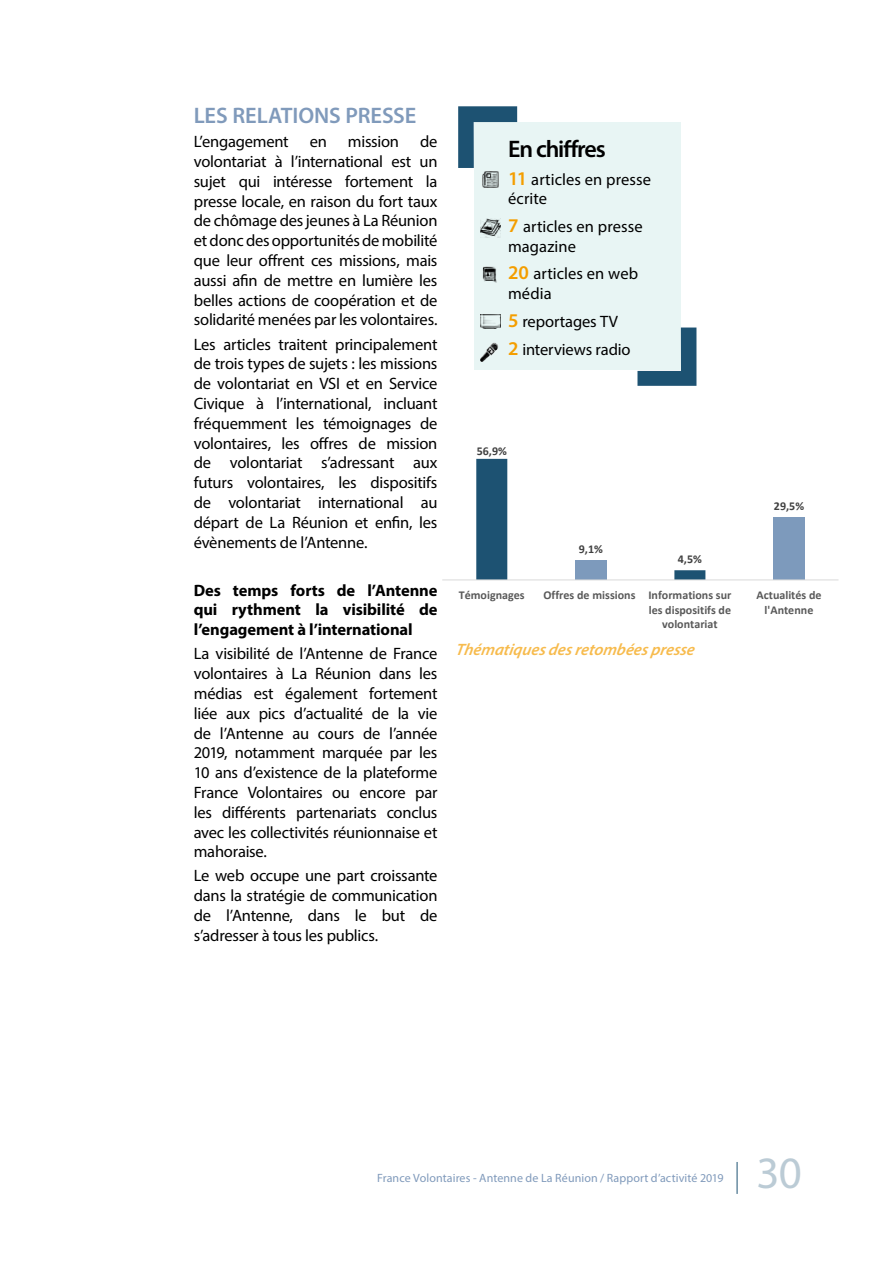
<style>
.page{position:relative;width:893px;height:1263px;background:#fff}
.page>*{position:absolute;margin:0;border:0;box-sizing:border-box;transform-origin:0 0}
.t1{font:45px "Myriad Pro";color:#bbcbd5}
.t2{font:600 24px "Myriad Pro";letter-spacing:-.045em;color:#000}
.t3{font:600 22.5px "Myriad Pro";letter-spacing:-.005em;color:#809abb}
.t4{font:16.5px/19.8px "Myriad Pro";letter-spacing:-.01em;color:#000;text-align:justify}
.t5{font:700 16.5px/19.8px "Myriad Pro";letter-spacing:-.01em;color:#000;text-align:justify}
.t6{font:italic 600 16.5px "Myriad Pro";color:#f7bb4d}
.t7{font:700 12px/14.7px "Calibri";color:#595959;text-align:center}
.t8{font:12px "Myriad Pro";letter-spacing:.01em;color:#809abb}
.t9{font:700 12px "Calibri";color:#404040}
.s1{font-weight:600;font-size:19.5px;color:#f49e00}
</style>
<div class="page">
<hr style="left:737px;top:1162px;width:1px;height:32px;background:#1d5272">
<div style="left:773px;top:517px;width:31px;height:63px;background:#7d9abc"></div>
<svg style="left:476px;top:459px;width:229px;height:121px"></svg>
<hr style="left:442px;top:580px;width:396px;height:1px;background:#d9d9d9">
<div style="left:474px;top:123px;width:206px;height:247px;background:#e8f5f4"></div>
<img style="left:482px;top:171px;width:17px;height:17px">
<img style="left:480px;top:218px;width:21px;height:19px">
<img style="left:482px;top:266px;width:15px;height:17px">
<img style="left:480px;top:314px;width:20px;height:14px">
<img style="left:480px;top:342px;width:18px;height:20px">
<svg style="left:458px;top:106px;width:59px;height:62px"></svg>
<svg style="left:637px;top:327px;width:59px;height:59px"></svg>
<h3 class="t3" style="left:194px;top:101px;width:224px">LES RELATIONS PRESSE</h3>
<p class="t4" style="left:194px;top:132px;width:96px">L’engagement</p>
<p class="t4" style="left:310px;top:132px;width:19px">en</p>
<p class="t4" style="left:348px;top:132px;width:53px">mission</p>
<p class="t4" style="left:194px;top:132px;width:245px;text-indent:226px">de volontariat à l’international est un sujet qui intéresse fortement la presse locale, en raison du fort taux de chômage des jeunes à La Réunion et donc des opportunités de mobilité que leur offrent ces missions, mais aussi afin de mettre en lumière les belles actions de coopération et de solidarité menées par les volontaires.</p>
<p class="t4" style="left:194px;top:334px;width:245px">Les articles traitent principalement de trois types de sujets : les missions de volontariat en VSI et en Service Civique à l’international, incluant fréquemment les témoignages de volontaires, les offres de mission de volontariat s’adressant aux futurs volontaires, les dispositifs de volontariat international au départ de La Réunion et enfin, les évènements de l’Antenne.</p>
<p class="t5" style="left:194px;top:580px;width:245px">Des temps forts de l’Antenne qui rythment la visibilité de l’engagement à l’international</p>
<p class="t4" style="left:194px;top:644px;width:245px">La visibilité de l’Antenne de France volontaires à La Réunion dans les médias est également fortement liée aux pics d’actualité de la vie de l’Antenne au cours de l’année 2019, notamment marquée par les 10 ans d’existence de la plateforme France Volontaires ou encore par les différents partenariats conclus avec les collectivités réunionnaise et mahoraise.</p>
<p class="t4" style="left:194px;top:866px;width:245px">Le web occupe une part croissante dans la stratégie de communication de l’Antenne, dans le but de s’adresser à tous les publics.</p>
<h2 class="t2" style="left:508px;top:134px;width:99px">En chiffres</h2>
<p class="t4" style="left:508px;top:169px;width:145px"><span class="s1">11</span> articles en presse écrite</p>
<p class="t4" style="left:508px;top:216px;width:136px"><span class="s1">7</span> articles en presse magazine</p>
<p class="t4" style="left:508px;top:264px;width:132px"><span class="s1">20</span> articles en web média</p>
<p class="t4" style="left:508px;top:307px;width:124px;line-height:27.6px"><span class="s1">5</span> reportages TV<br><span class="s1">2</span> interviews radio</p>
<p class="t9" style="left:477px;top:442px;width:32px">56,9%</p>
<p class="t9" style="left:579px;top:541px;width:26px">9,1%</p>
<p class="t9" style="left:678px;top:550px;width:26px">4,5%</p>
<p class="t7" style="left:459px;top:587px;width:67px">Témoignages</p>
<p class="t7" style="left:543px;top:587px;width:189px">Offres de missions Informations sur</p>
<p class="t7" style="left:649px;top:602px;width:84px">les dispositifs de</p>
<p class="t7" style="left:662px;top:617px;width:57px">volontariat</p>
<p class="t6" style="left:455px;top:639px;width:244px">Thématiquesdesretombéesp resse</p>
<p class="t9" style="left:774px;top:497px;width:32px">29,5%</p>
<p class="t7" style="left:756px;top:588px;width:67px">Actualités de l'Antenne</p>
<p class="t8" style="left:377px;top:1171px;width:348px">France Volontaires - Antenne de La Réunion / Rapport d’activité 2019</p>
<h1 class="t1" style="left:757px;top:1145px;width:47px">30</h1>
</div>
